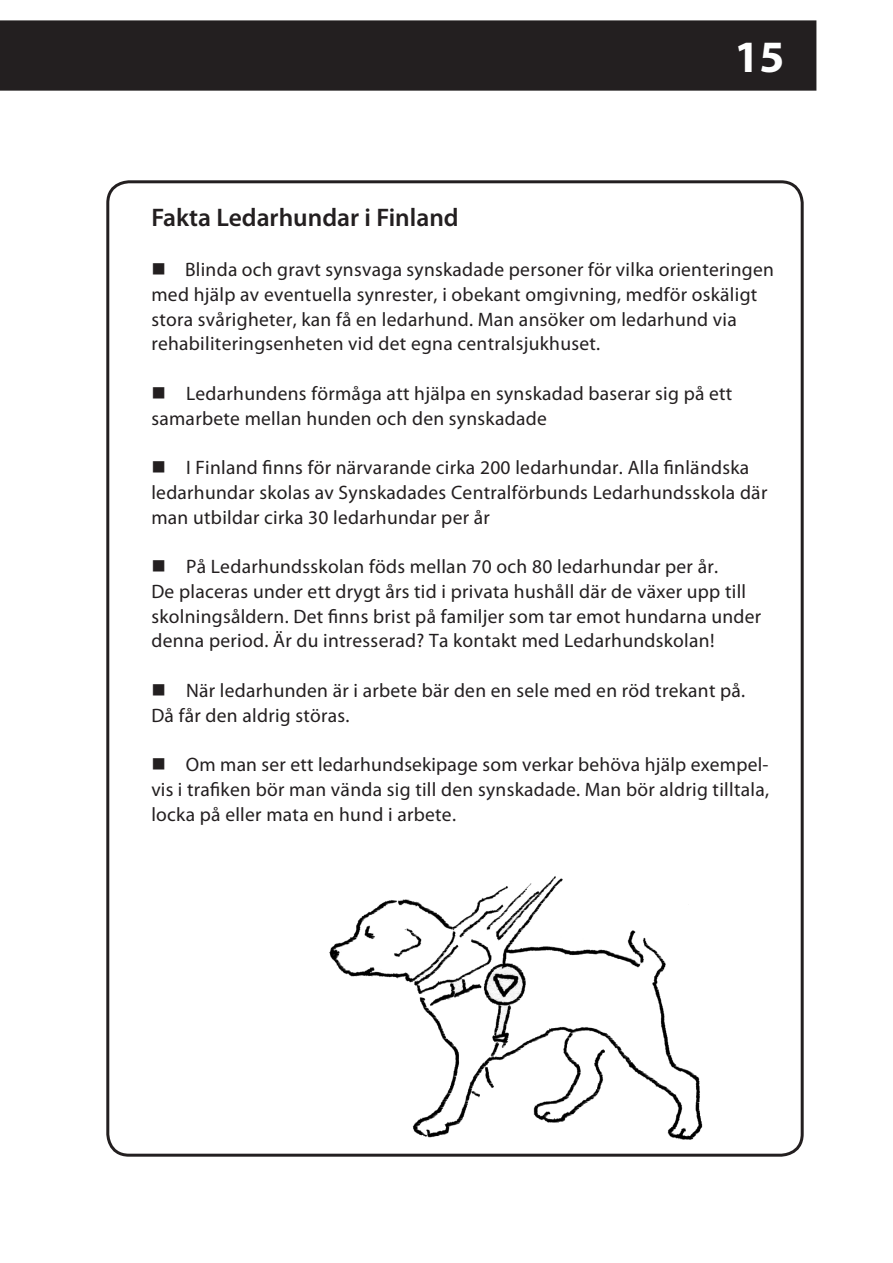
<style>
.page{position:relative;width:893px;height:1263px;background:#fff}
.page>*{position:absolute;margin:0;border:0;box-sizing:border-box;transform-origin:0 0}
.t1{font:700 45px "Myriad Pro";color:#fff}
._1_rivi_VÄLIOTSIKKO{font:600 25.5px "Myriad Pro";color:#231f20}
.LEIPÄTEKSTI{font:19.5px/24.8px "Myriad Pro";letter-spacing:.015em;color:#231f20}
</style>
<div class="page">
<div style="left:0;top:20px;width:816px;height:71px;background:#231f20"></div>
<img style="left:329px;top:876px;width:374px;height:264px">
<h1 class="t1" style="left:735px;top:32px;width:47px">15</h1>
<p class="_1_rivi_VÄLIOTSIKKO" style="left:151px;top:204px;width:309px">Fakta Ledarhundar i Finland</p>
<p class="LEIPÄTEKSTI" style="left:151px;top:258px;width:624px">■ Blinda och gravt synsvaga synskadade personer för vilka orienteringen med hjälp av eventuella synrester, i obekant omgivning, medför oskäligt stora svårigheter, kan få en ledarhund. Man ansöker om ledarhund via rehabiliteringsenheten vid det egna centralsjukhuset.</p>
<p class="LEIPÄTEKSTI" style="left:151px;top:381px;width:583px">■ Ledarhundens förmåga att hjälpa en synskadad baserar sig på ett samarbete mellan hunden och den synskadade</p>
<p class="LEIPÄTEKSTI" style="left:151px;top:456px;width:617px">■ I Finland finns för närvarande cirka 200 ledarhundar. Alla finländska ledarhundar skolas av Synskadades Centralförbunds Ledarhundsskola där man utbildar cirka 30 ledarhundar per år</p>
<p class="LEIPÄTEKSTI" style="left:151px;top:555px;width:611px">■ På Ledarhundsskolan föds mellan 70 och 80 ledarhundar per år.<br>De placeras under ett drygt års tid i privata hushåll där de växer upp till skolningsåldern. Det finns brist på familjer som tar emot hundarna under denna period. Är du intresserad? Ta kontakt med Ledarhundskolan!</p>
<p class="LEIPÄTEKSTI" style="left:151px;top:678px;width:595px">■ När ledarhunden är i arbete bär den en sele med en röd trekant på.<br>Då får den aldrig störas.</p>
<p class="LEIPÄTEKSTI" style="left:151px;top:753px;width:619px;text-align:justify">■ Om man ser ett ledarhundsekipage som verkar behöva hjälp exempel&shy;vis i trafiken bör man vända sig till den synskadade. Man bör aldrig tilltala, locka på eller mata en hund i arbete.</p>
</div>
